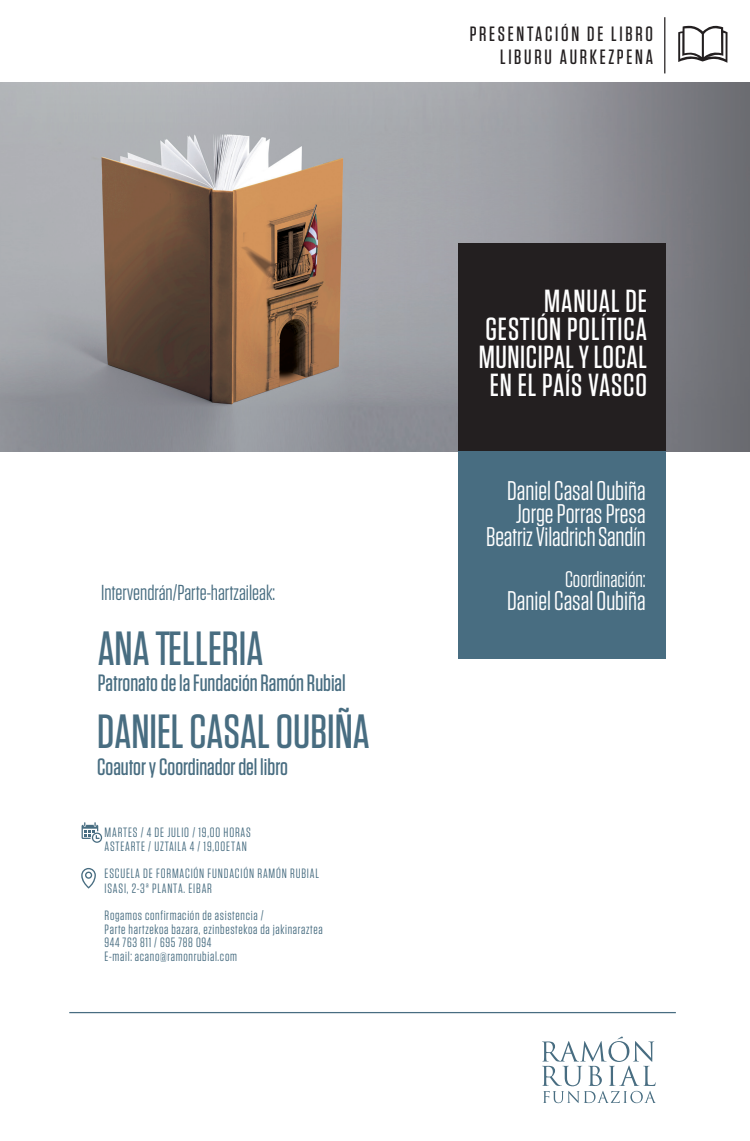
<style>
.page{position:relative;width:750px;height:1141px;background:#fff}
.page>*{position:absolute;margin:0;border:0;box-sizing:border-box;transform-origin:0 0}
.t1{font:500 47.88px "Tungsten";color:#486d81}
.t2{font:500 31.94px/28.2px "Tungsten";letter-spacing:.03em;color:#fff;text-align:right}
.t3{font:27px/22.8px "Tungsten";color:#fff;text-align:right}
.t4{font:500 23.62px "Tungsten";color:#486d81}
.t5{font:22.5px "Tungsten";color:#fff}
.t6{font:21.62px "Tungsten";color:#486d81}
.t7{font:500 20.69px/22.5px "Tungsten";letter-spacing:.13em;color:#231f20;text-align:right}
.t8{font:13.5px/13.6px "Tungsten";letter-spacing:.05em;color:#486d81}
</style>
<div class="page">
<img style="left:0;top:82px;width:749px;height:369px">
<svg style="left:678px;top:26px;width:49px;height:37px"></svg>
<hr style="left:69px;top:1012px;width:606px;height:1px;background:#486d81">
<hr style="left:664px;top:17px;width:1px;height:56px;background:#231f20">
<svg style="left:542px;top:1036px;width:114px;height:67px"></svg>
<div style="left:458px;top:451px;width:207px;height:207px;background:#486d81"></div>
<div style="left:458px;top:244px;width:207px;height:207px;background:#231f20"></div>
<svg style="left:82px;top:822px;width:20px;height:21px"></svg>
<svg style="left:81px;top:868px;width:15px;height:20px"></svg>
<h3 class="t6" style="left:101px;top:584px;width:176px">Intervendrán/Parte-hartzaileak:</h3>
<h1 class="t1" style="left:98px;top:630px;width:167px">ANA TELLERIA</h1>
<h3 class="t4" style="left:98px;top:674px;width:249px">Patronato de la Fundación Ramón Rubial</h3>
<h1 class="t1" style="left:97px;top:714px;width:274px">DANIEL CASAL OUBIÑA</h1>
<h3 class="t4" style="left:97px;top:758px;width:192px">Coautor y Coordinador del libro</h3>
<p class="t8" style="left:105px;top:825px;width:148px;line-height:14.3px">MARTES / 4 DE JULIO / 19,00 HORAS<br>ASTEARTE / UZTAILA 4 / 19,00ETAN</p>
<p class="t8" style="left:105px;top:867px;width:216px;line-height:14.6px">ESCUELA DE FORMACIÓN FUNDACIÓN RAMÓN RUBIAL<br>ISASI, 2-3ª PLANTA. EIBAR</p>
<p class="t8" style="left:105px;top:909px;width:219px">Rogamos confirmación de asistencia /<br>Parte hartzekoa bazara, ezinbestekoa da jakinaraztea 944 763 811 / 695 788 094<br>E-mail: acano@ramonrubial.com</p>
<h3 class="t7" style="left:469px;top:24px;width:185px">PRESENTACIÓN DE LIBRO<br>LIBURU AURKEZPENA</h3>
<h2 class="t2" style="left:479px;top:288px;width:170px">MANUAL DE<br>GESTIÓN POLÍTICA<br>MUNICIPAL Y LOCAL<br>EN EL PAÍS VASCO</h2>
<h3 class="t3" style="left:486px;top:481px;width:161px">Daniel Casal Oubiña<br>Jorge Porras Presa<br>Beatriz Viladrich Sandín</h3>
<h3 class="t5" style="left:565px;top:571px;width:82px">Coordinación:</h3>
<h3 class="t3" style="left:507px;top:590px;width:140px">Daniel Casal Oubiña</h3>
</div>
